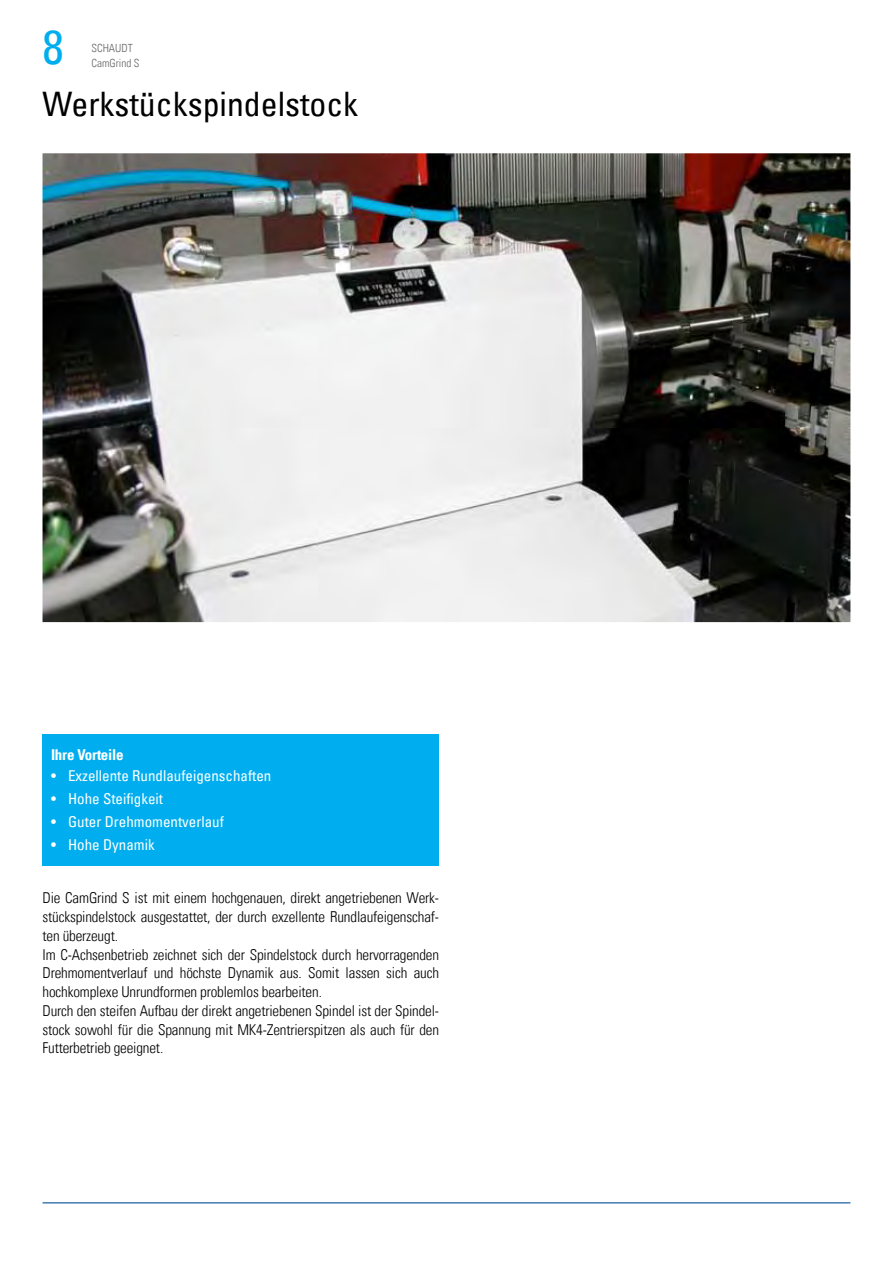
<style>
.page{position:relative;width:893px;height:1263px;background:#fff}
.page>*{position:absolute;margin:0;border:0;box-sizing:border-box;transform-origin:0 0}
.t1{font:condensed 48px "Univers LT";color:#00aeef}
.t2{font:condensed 33.75px "Univers LT";color:#000}
.t3{font:300 condensed 15px/18.8px "Univers LT";letter-spacing:-.01em;color:#000}
.t4{font:condensed 15px "Univers LT";color:#fff}
.t5{font:15px "Univers Com 67 Bold Cond";letter-spacing:-.015em;color:#fff}
.t6{font:300 condensed 11.25px/15px "Univers LT";color:#636466}
</style>
<div class="page">
<div style="left:43px;top:735px;width:396px;height:131px;background:#00aeef"></div>
<img style="left:43px;top:153px;width:807px;height:469px">
<hr style="left:43px;top:1202px;width:807px;height:1px;background:#00529c">
<h1 class="t1" style="left:43px;top:17px;width:23px">8</h1>
<p class="t6" style="left:91px;top:41px;width:50px">SCHAUDT<br>CamGrind S</p>
<h2 class="t2" style="left:43px;top:82px;width:317px">Werkstückspindelstock</h2>
<p class="t5" style="left:51px;top:745px;width:74px">Ihre Vorteile</p>
<p class="t4" style="left:51px;top:766px;width:222px">• Exzellente Rundlaufeigenschaften</p>
<p class="t4" style="left:51px;top:789px;width:114px">• Hohe Steifigkeit</p>
<p class="t4" style="left:51px;top:812px;width:174px">• Guter Drehmomentverlauf</p>
<p class="t4" style="left:51px;top:835px;width:105px">• Hohe Dynamik</p>
<p class="t3" style="left:43px;top:889px;width:398px">Die CamGrind S ist mit einem hochgenauen, direkt angetriebenen Werk&shy;stückspindelstock ausgestattet, der durch exzellente Rundlaufeigenschaf&shy;ten überzeugt.<br>Im C-Achsenbetrieb zeichnet sich der Spindelstock durch hervorragenden Drehmomentverlauf und höchste Dynamik aus. Somit lassen sich auch hochkomplexe Unrundformen problemlos bearbeiten.<br>Durch den steifen Aufbau der direkt angetriebenen Spindel ist der Spindel&shy;stock sowohl für die Spannung mit MK4-Zentrierspitzen als auch für den Futterbetrieb geeignet.</p>
</div>
